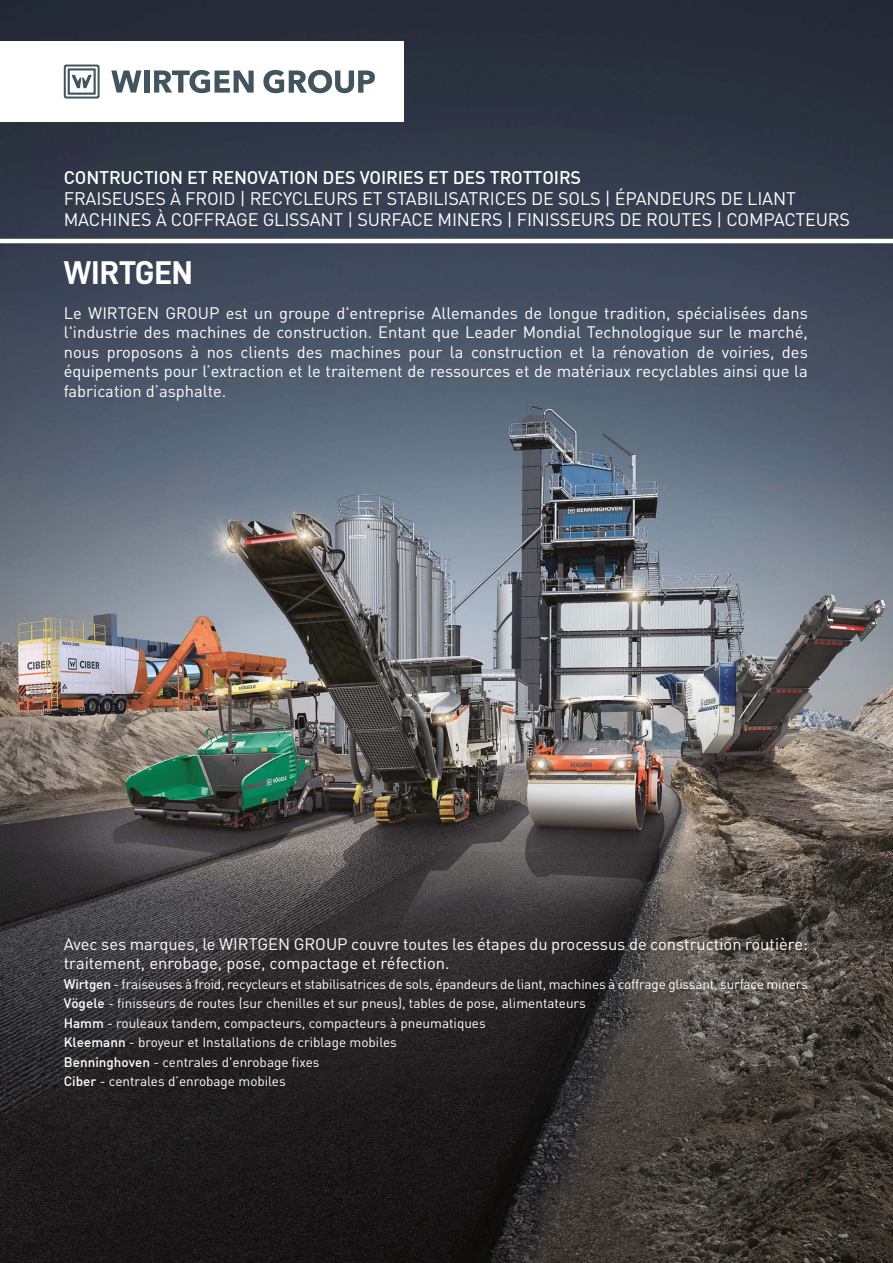
<style>
.page{position:relative;width:893px;height:1263px;background:#fff}
.page>*{position:absolute;margin:0;border:0;box-sizing:border-box;transform-origin:0 0}
.t1{font:33px "D DIN Bold";color:#fff}
.t2{font:18px/21px "DIN";letter-spacing:-.01em;color:#fff}
.t3{font:500 18px "DIN";letter-spacing:-.01em;color:#fff}
.t4{font:16.5px/19.5px "DIN";color:#fff;text-align:justify}
.t5{font:13.5px/19.5px "DIN";color:#fff}
.s1{font-weight:500}
</style>
<div class="page">
<img style="left:0;top:0;width:893px;height:851px">
<div style="left:0;top:41px;width:404px;height:81px;background:#fff"></div>
<hr style="left:0;top:239px;width:893px;height:4px;background:#fff">
<svg style="left:263px;top:70px;width:112px;height:23px"></svg>
<svg style="left:111px;top:70px;width:30px;height:23px"></svg>
<div style="left:144px;top:70px;width:5px;height:23px;background:#42545e"></div>
<svg style="left:154px;top:70px;width:100px;height:23px"></svg>
<svg style="left:64px;top:65px;width:36px;height:34px"></svg>
<svg style="left:0;top:851px;width:893px;height:412px;background:#34302f"></svg>
<p class="t3" style="left:64px;top:166px;width:519px">CONTRUCTION ET RENOVATION DES VOIRIES ET DES TROTTOIRS</p>
<p class="t2" style="left:64px;top:187px;width:788px">FRAISEUSES À FROID | RECYCLEURS ET STABILISATRICES DE SOLS | ÉPANDEURS DE LIANT<br>MACHINES À COFFRAGE GLISSANT | SURFACE MINERS | FINISSEURS DE ROUTES | COMPACTEURS</p>
<h1 class="t1" style="left:64px;top:254px;width:131px">WIRTGEN</h1>
<p class="t4" style="left:64px;top:303px;width:746px">Le WIRTGEN GROUP est un groupe d'entreprise Allemandes de longue tradition, spécialisées dans l'industrie des machines de construction. Entant que Leader Mondial Technologique sur le marché, nous proposons à nos clients des machines pour la construction et la rénovation de voiries, des équipements pour l’extraction et le traitement de ressources et de matériaux recyclables ainsi que la fabrication d’asphalte.</p>
<p class="t4" style="left:64px;top:934px;width:746px">Avec ses marques, le WIRTGEN GROUP couvre toutes les étapes du processus de construction routière: traitement, enrobage, pose, compactage et réfection.</p>
<p class="t5" style="left:64px;top:974px;width:746px"><span class="s1">Wirtgen</span> - fraiseuses à froid, recycleurs et stabilisatrices de sols, épandeurs de liant, machines à coffrage glissant, surface miners <span class="s1">Vögele</span> - finisseurs de routes (sur chenilles et sur pneus), tables de pose, alimentateurs<br><span class="s1">Hamm</span> - rouleaux tandem, compacteurs, compacteurs à pneumatiques<br><span class="s1">Kleemann</span> - broyeur et Installations de criblage mobiles<br><span class="s1">Benninghoven</span> - centrales d'enrobage fixes<br><span class="s1">Ciber</span> - centrales d’enrobage mobiles</p>
</div>
